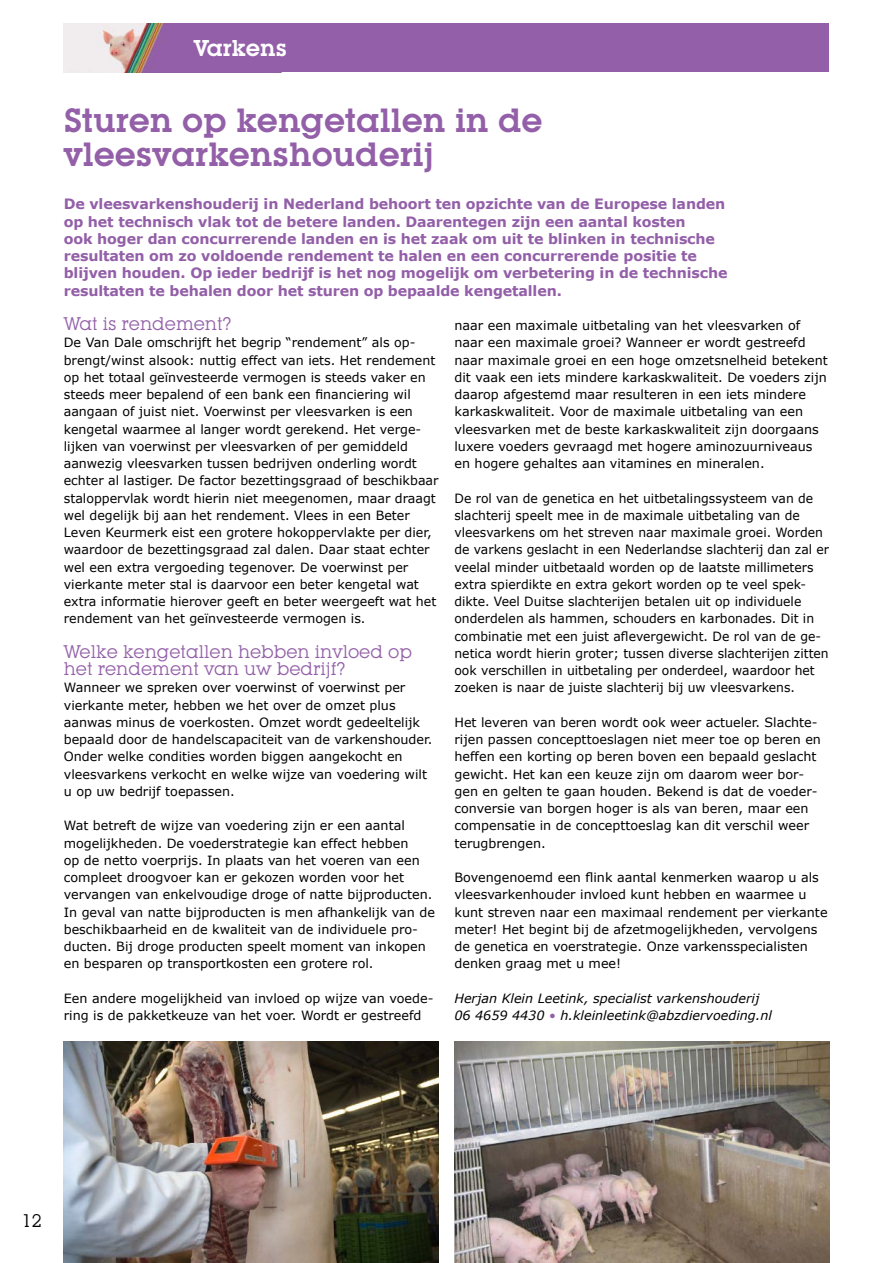
<style>
.page{position:relative;width:893px;height:1263px;background:#fff}
.page>*{position:absolute;margin:0;border:0;box-sizing:border-box;transform-origin:0 0}
.t1{font:600 33px/34.5px "Lubalin Graph IT Cby BT";color:#935fa8}
.t2{font:600 22.5px "Lubalin Graph IT Cby BT";color:#fff}
.t3{font:18px/17.2px "Lubalin Graph IT Cby BT";color:#935fa8}
.t4{font:18px "Lubalin Graph IT Cby BT";color:#000}
.t5{font:700 14.25px/17.2px "Verdana";letter-spacing:-.01em;color:#935fa8}
.t6{font:12.75px/17.2px "Verdana";color:#000}
.t7{font:italic 12.75px/17.2px "Verdana";color:#000}
.s1{color:#935fa8}
</style>
<div class="page">
<img style="left:64px;top:23px;width:203px;height:49px">
<div style="left:267px;top:23px;width:562px;height:49px;background:#935fa8"></div>
<img style="left:64px;top:1042px;width:374px;height:221px">
<img style="left:454px;top:1042px;width:375px;height:221px">
<h2 class="t2" style="left:194px;top:34px;width:95px">Varkens</h2>
<h1 class="t1" style="left:64px;top:102px;width:480px">Sturen op kengetallen in de vleesvarkenshouderij</h1>
<p class="t5" style="left:64px;top:195px;width:665px">De vleesvarkenshouderij in Nederland behoort ten opzichte van de Europese landen op het technisch vlak tot de betere landen. Daarentegen zijn een aantal kosten<br>ook hoger dan concurrerende landen en is het zaak om uit te blinken in technische resultaten om zo voldoende rendement te halen en een concurrerende positie te blijven houden. Op ieder bedrijf is het nog mogelijk om verbetering in de technische resultaten te behalen door het sturen op bepaalde kengetallen.</p>
<h3 class="t3" style="left:64px;top:315px;width:169px">Wat is rendement?</h3>
<p class="t6" style="left:64px;top:334px;width:376px">De Van Dale omschrijft het begrip “rendement” als op&shy;brengt/winst alsook: nuttig effect van iets. Het rendement op het totaal geïnvesteerde vermogen is steeds vaker en steeds meer bepalend of een bank een financiering wil aangaan of juist niet. Voerwinst per vleesvarken is een kengetal waarmee al langer wordt gerekend. Het verge&shy;lijken van voerwinst per vleesvarken of per gemiddeld aanwezig vleesvarken tussen bedrijven onderling wordt echter al lastiger. De factor bezettingsgraad of beschikbaar staloppervlak wordt hierin niet meegenomen, maar draagt wel degelijk bij aan het rendement. Vlees in een Beter Leven Keurmerk eist een grotere hokoppervlakte per dier, waardoor de bezettingsgraad zal dalen. Daar staat echter wel een extra vergoeding tegenover. De voerwinst per vierkante meter stal is daarvoor een beter kengetal wat extra informatie hierover geeft en beter weergeeft wat het rendement van het geïnvesteerde vermogen is.</p>
<h3 class="t3" style="left:64px;top:643px;width:350px">Welke kengetallen hebben invloed op het rendement van uw bedrijf?</h3>
<p class="t6" style="left:64px;top:679px;width:370px">Wanneer we spreken over voerwinst of voerwinst per vierkante meter, hebben we het over de omzet plus aanwas minus de voerkosten. Omzet wordt gedeeltelijk bepaald door de handelscapaciteit van de varkenshouder.<br>Onder welke condities worden biggen aangekocht en vleesvarkens verkocht en welke wijze van voedering wilt u op uw bedrijf toepassen.</p>
<p class="t6" style="left:64px;top:817px;width:373px">Wat betreft de wijze van voedering zijn er een aantal mogelijkheden. De voederstrategie kan effect hebben<br>op de netto voerprijs. In plaats van het voeren van een compleet droogvoer kan er gekozen worden voor het vervangen van enkelvoudige droge of natte bijproducten.<br>In geval van natte bijproducten is men afhankelijk van de beschikbaarheid en de kwaliteit van de individuele pro&shy;ducten. Bij droge producten speelt moment van inkopen en besparen op transportkosten een grotere rol.</p>
<p class="t6" style="left:64px;top:989px;width:371px">Een andere mogelijkheid van invloed op wijze van voede&shy;ring is de pakketkeuze van het voer. Wordt er gestreefd</p>
<p class="t6" style="left:454px;top:316px;width:375px">naar een maximale uitbetaling van het vleesvarken of naar een maximale groei? Wanneer er wordt gestreefd naar maximale groei en een hoge omzetsnelheid betekent dit vaak een iets mindere karkaskwaliteit. De voeders zijn daarop afgestemd maar resulteren in een iets mindere karkaskwaliteit. Voor de maximale uitbetaling van een vleesvarken met de beste karkaskwaliteit zijn doorgaans luxere voeders gevraagd met hogere aminozuurniveaus en hogere gehaltes aan vitamines en mineralen.</p>
<p class="t6" style="left:454px;top:489px;width:376px">De rol van de genetica en het uitbetalingssysteem van de slachterij speelt mee in de maximale uitbetaling van de vleesvarkens om het streven naar maximale groei. Worden de varkens geslacht in een Nederlandse slachterij dan zal er veelal minder uitbetaald worden op de laatste millimeters extra spierdikte en extra gekort worden op te veel spek&shy;dikte. Veel Duitse slachterijen betalen uit op individuele onderdelen als hammen, schouders en karbonades. Dit in combinatie met een juist aflevergewicht. De rol van de ge&shy;netica wordt hierin groter; tussen diverse slachterijen zitten ook verschillen in uitbetaling per onderdeel, waardoor het zoeken is naar de juiste slachterij bij uw vleesvarkens.</p>
<p class="t6" style="left:454px;top:713px;width:368px">Het leveren van beren wordt ook weer actueler. Slachte&shy;rijen passen concepttoeslagen niet meer toe op beren en heffen een korting op beren boven een bepaald geslacht gewicht. Het kan een keuze zijn om daarom weer bor&shy;gen en gelten te gaan houden. Bekend is dat de voeder&shy;conversie van borgen hoger is als van beren, maar een compensatie in de concepttoeslag kan dit verschil weer terugbrengen.</p>
<p class="t6" style="left:454px;top:868px;width:375px">Bovengenoemd een flink aantal kenmerken waarop u als vleesvarkenhouder invloed kunt hebben en waarmee u kunt streven naar een maximaal rendement per vierkante meter! Het begint bij de afzetmogelijkheden, vervolgens de genetica en voerstrategie. Onze varkensspecialisten denken graag met u mee!</p>
<p class="t7" style="left:454px;top:989px;width:319px">Herjan Klein Leetink, specialist varkenshouderij<br>06 4659 4430 <span class="s1">•</span> h.kleinleetink@abzdiervoeding.nl</p>
<h3 class="t4" style="left:22px;top:1210px;width:22px">12</h3>
</div>
